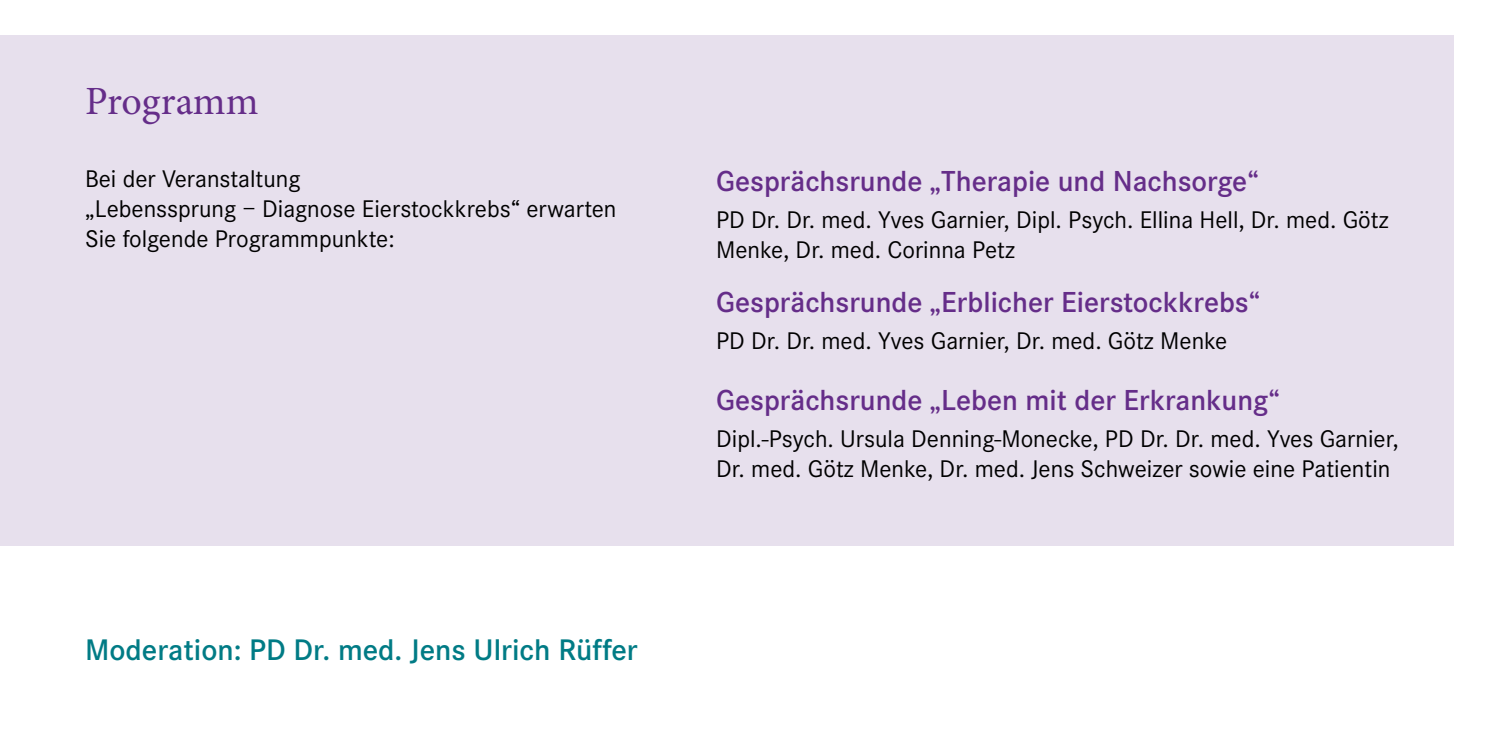
<style>
.page{position:relative;width:1489px;height:745px;background:#fff}
.page>*{position:absolute;margin:0;border:0;box-sizing:border-box;transform-origin:0 0}
.t1{font:40px "Minion Pro";color:#652d89}
.t2{font:600 30.75px "Corporate S";color:#007b85}
.t3{font:600 30px "Corporate S";color:#652d89}
.t4{font:25px/30px "Corporate S";color:#000}
</style>
<div class="page">
<div style="left:0;top:35px;width:1453px;height:511px;background:#e7e0ed"></div>
<h1 class="t1" style="left:85px;top:75px;width:175px">Programm</h1>
<p class="t4" style="left:85px;top:164px;width:533px">Bei der Veranstaltung<br>„Lebenssprung – Diagnose Eierstockkrebs“ erwarten<br>Sie folgende Programmpunkte:</p>
<p class="t2" style="left:85px;top:631px;width:554px">Moderation: PD Dr. med. Jens Ulrich Rüffer</p>
<p class="t3" style="left:716px;top:164px;width:544px">Gesprächsrunde „Therapie und Nachsorge“</p>
<p class="t4" style="left:716px;top:205px;width:674px">PD Dr. Dr. med. Yves Garnier, Dipl. Psych. Ellina Hell, Dr. med. Götz<br>Menke, Dr. med. Corinna Petz</p>
<p class="t3" style="left:716px;top:284px;width:545px">Gesprächsrunde „Erblicher Eierstockkrebs“</p>
<p class="t4" style="left:716px;top:325px;width:513px">PD Dr. Dr. med. Yves Garnier, Dr. med. Götz Menke</p>
<p class="t3" style="left:716px;top:383px;width:565px">Gesprächsrunde „Leben mit der Erkrankung“</p>
<p class="t4" style="left:716px;top:424px;width:684px">Dipl.-Psych. Ursula Denning-Monecke, PD Dr. Dr. med. Yves Garnier,<br>Dr. med. Götz Menke, Dr. med. Jens Schweizer sowie eine Patientin</p>
</div>
